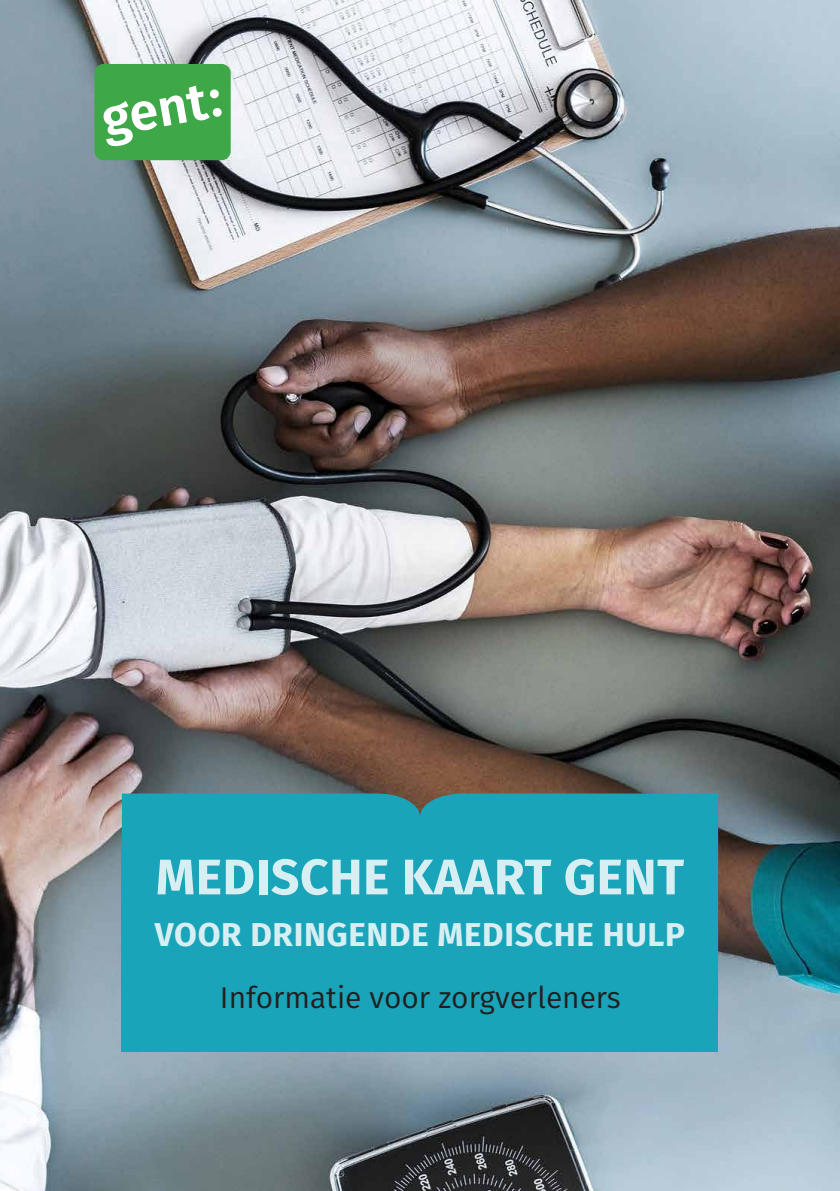
<style>
.page{position:relative;width:840px;height:1191px;background:#fff}
.page>*{position:absolute;margin:0;border:0;box-sizing:border-box;transform-origin:0 0}
.t1{font:700 50px "Fira Sans";letter-spacing:.01em;color:#d7eff3}
.t2{font:700 33px "Fira Sans";letter-spacing:.02em;color:#d7eff3}
.t3{font:30px "Fira Sans";color:#231f20}
</style>
<div class="page">
<img style="left:0;top:0;width:839px;height:1191px">
<div style="left:94px;top:64px;width:136px;height:96px;background:#3ea848;border-radius:9px"></div>
<svg style="left:103px;top:86px;width:107px;height:61px"></svg>
<svg style="left:209px;top:89px;width:10px;height:10px"></svg>
<div style="left:212px;top:108px;width:10px;height:9px;background:#fff;border-radius:4px"></div>
<div style="left:122px;top:793px;width:595px;height:54px;background:#19a4ba"></div>
<div style="left:122px;top:847px;width:595px;height:205px;background:#19a4ba"></div>
<p class="t1" style="left:156px;top:835px;width:529px">MEDISCHE KAART GENT</p>
<p class="t2" style="left:155px;top:907px;width:531px">VOOR DRINGENDE MEDISCHE HULP</p>
<p class="t3" style="left:220px;top:975px;width:402px">Informatie voor zorgverleners</p>
</div>
